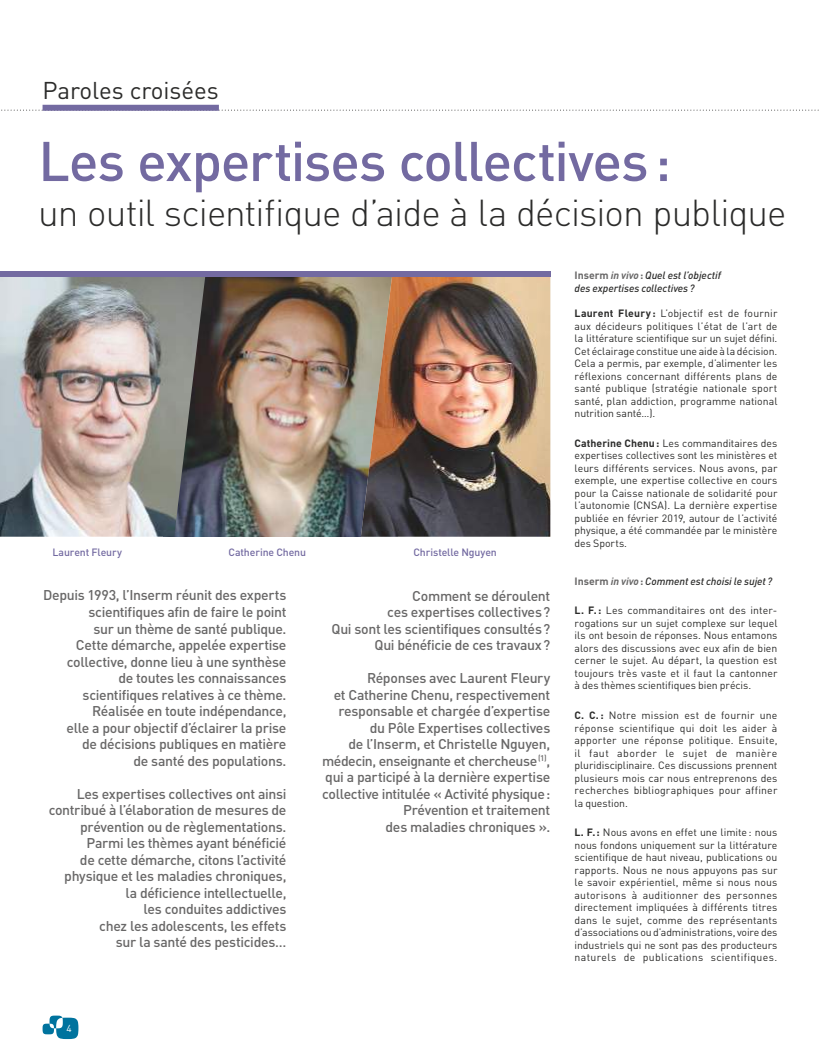
<style>
.page{position:relative;width:820px;height:1061px;background:#fff}
.page>*{position:absolute;margin:0;border:0;box-sizing:border-box;transform-origin:0 0}
.t1{font:500 55px "DIN Pro";letter-spacing:-.025em;color:#736aa1}
.t2{font:300 37px "DIN Pro";letter-spacing:-.025em;color:#2b2b2a}
.t3{font:24px "DIN Pro";color:#2b2b2a}
.t4{font:500 14px/16.5px "DIN Pro";letter-spacing:-.025em;color:#686767;text-align:right}
.t5{font:10.5px/12.5px "DIN Pro";letter-spacing:.005em;color:#2b2b2a;text-align:justify}
.t6{font:italic 500 10.5px/12.5px "DIN Pro";letter-spacing:-.005em;color:#2b2b2a}
.t7{font:500 10.5px "DIN Pro";letter-spacing:-.01em;color:#736aa1}
.t8{font:10px "DIN Pro";color:#fff}
.s1{font-weight:700;font-style:normal;color:#686767}
.s2{font-weight:700;color:#686767}
.s3{font-weight:700}
</style>
<div class="page">
<img style="left:205px;top:277px;width:156px;height:259px">
<img style="left:361px;top:277px;width:189px;height:259px">
<img style="left:0;top:277px;width:205px;height:259px">
<div style="left:0;top:271px;width:550px;height:6px;background:#736aa1"></div>
<svg style="left:43px;top:1015px;width:35px;height:23px"></svg>
<svg style="left:1px;top:110px;width:818px;height:1px"></svg>
<div style="left:43px;top:105px;width:176px;height:6px;background:#736aa1"></div>
<h3 class="t3" style="left:43px;top:71px;width:178px">Paroles croisées</h3>
<h1 class="t1" style="left:38px;top:116px;width:634px">Les expertises collectives:</h1>
<h2 class="t2" style="left:38px;top:184px;width:749px">un outil scientifique d’aide à la décision publique</h2>
<p class="t6" style="left:574px;top:268px;width:148px"><span class="s1">Inserm</span> <span class="s2">in vivo</span><span class="s1">:</span> Quel est l’objectif des expertises collectives?</p>
<p class="t5" style="left:574px;top:306px;width:204px"><span class="s3">Laurent Fleury :</span> L’objectif est de fournir aux décideurs politiques l’état de l’art de la littérature scientifique sur un sujet défini.<br>Cet éclairage constitue une aide à la décision.<br>Cela a permis, par exemple, d’alimenter les réflexions concernant différents plans de santé publique (stratégie nationale sport santé, plan addiction, programme national nutrition santé…).</p>
<p class="t5" style="left:574px;top:435px;width:204px"><span class="s3">Catherine Chenu:</span> Les commanditaires des expertises collectives sont les ministères et leurs différents services. Nous avons, par exemple, une expertise collective en cours pour la Caisse nationale de solidarité pour l’autonomie (CNSA). La dernière expertise publiée en février 2019, autour de l’activité physique, a été commandée par le ministère des Sports.</p>
<p class="t6" style="left:574px;top:573px;width:199px"><span class="s1">Inserm</span> <span class="s2">in vivo</span><span class="s1">:</span> Comment est choisi le sujet?</p>
<p class="t5" style="left:574px;top:603px;width:204px;text-align:left"><span class="s3">L. F.:</span> Les commanditaires ont des inter&shy;rogations sur un sujet complexe sur lequel ils ont besoin de réponses. Nous entamons alors des discussions avec eux afin de bien cerner le sujet. Au départ, la question est toujours très vaste et il faut la cantonner à des thèmes scientifiques bien précis.</p>
<p class="t5" style="left:574px;top:707px;width:204px"><span class="s3">C. C.:</span> Notre mission est de fournir une réponse scientifique qui doit les aider à apporter une réponse politique. Ensuite, il faut aborder le sujet de manière pluridisciplinaire. Ces discussions prennent plusieurs mois car nous entreprenons des recherches bibliographiques pour affiner la question.</p>
<p class="t5" style="left:574px;top:824px;width:204px"><span class="s3">L. F.:</span> Nous avons en effet une limite: nous nous fondons uniquement sur la littérature scientifique de haut niveau, publications ou rapports. Nous ne nous appuyons pas sur le savoir expérientiel, même si nous nous autorisons à auditionner des personnes directement impliquées à différents titres dans le sujet, comme des représentants d’associations ou d’administrations, voire des industriels qui ne sont pas des producteurs naturels de publications scientifiques.</p>
<p class="t7" style="left:52px;top:543px;width:71px">Laurent Fleury</p>
<p class="t7" style="left:228px;top:543px;width:79px">Catherine Chenu</p>
<p class="t7" style="left:413px;top:543px;width:85px">Christelle Nguyen</p>
<p class="t4" style="left:43px;top:585px;width:245px">Depuis 1993, l’Inserm réunit des experts scientifiques afin de faire le point<br>sur un thème de santé publique.<br>Cette démarche, appelée expertise collective, donne lieu à une synthèse<br>de toutes les connaissances scientifiques relatives à ce thème.<br>Réalisée en toute indépendance,<br>elle a pour objectif d’éclairer la prise<br>de décisions publiques en matière<br>de santé des populations.</p>
<p class="t4" style="left:49px;top:783px;width:239px">Les expertises collectives ont ainsi contribué à l’élaboration de mesures de prévention ou de règlementations.<br>Parmi les thèmes ayant bénéficié<br>de cette démarche, citons l’activité physique et les maladies chroniques,<br>la déficience intellectuelle,<br>les conduites addictives<br>chez les adolescents, les effets<br>sur la santé des pesticides…</p>
<h3 class="t4" style="left:331px;top:585px;width:220px">Comment se déroulent<br>ces expertises collectives?<br>Qui sont les scientifiques consultés?<br>Qui bénéficie de ces travaux?</h3>
<p class="t4" style="left:322px;top:668px;width:230px">Réponses avec Laurent Fleury<br>et Catherine Chenu, respectivement responsable et chargée d’expertise du Pôle Expertises collectives<br>de l’Inserm, et Christelle Nguyen, médecin, enseignante et chercheuse<sup>(1)</sup>, qui a participé à la dernière expertise collective intitulée « Activité physique:<br>Prévention et traitement<br>des maladies chroniques ».</p>
<p class="t8" style="left:66px;top:1019px;width:7px">4</p>
</div>
